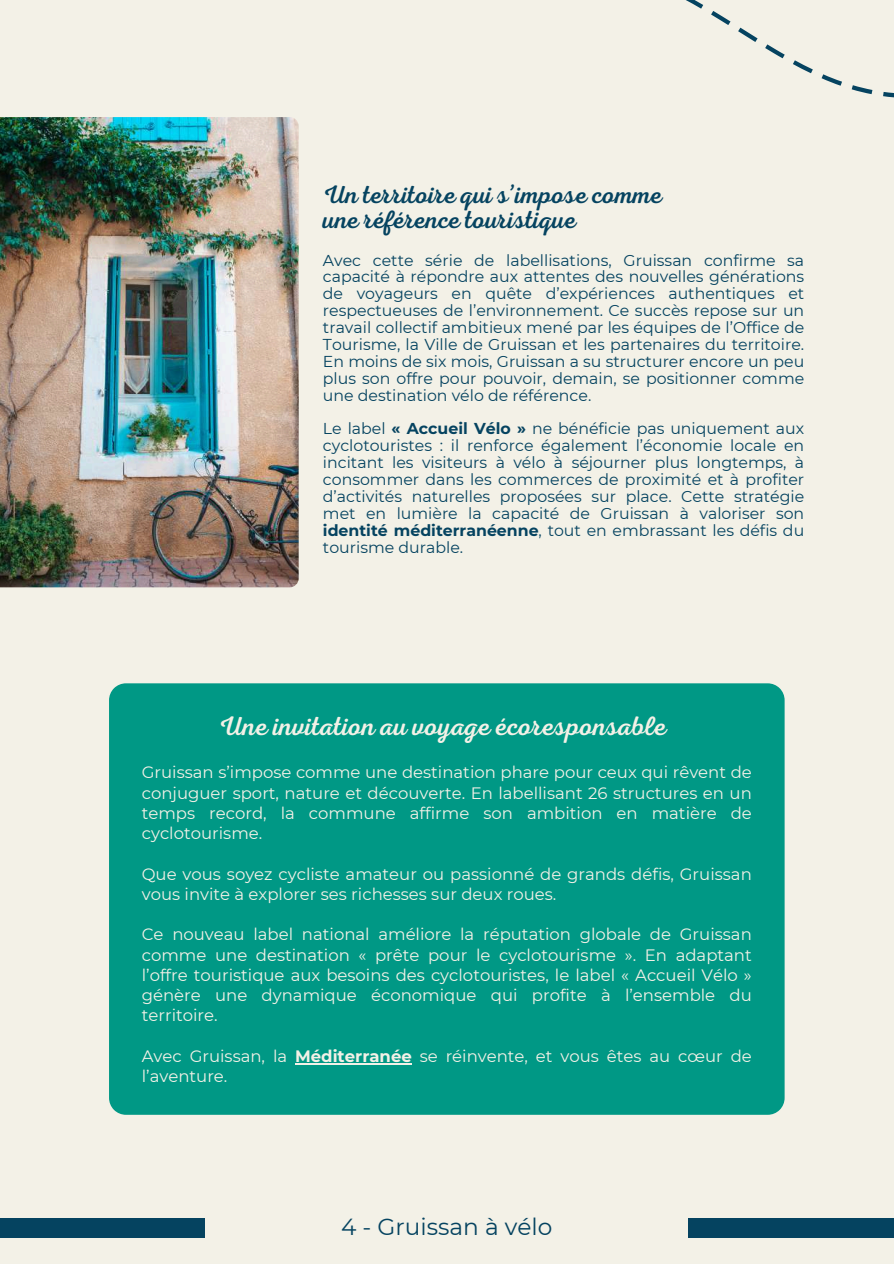
<style>
.page{position:relative;width:894px;height:1264px;background:#fff}
.page>*{position:absolute;margin:0;border:0;box-sizing:border-box;transform-origin:0 0}
.t1{font:27px "RTL Adam Script Regular";color:#f3f1e7}
.t2{font:25.5px/24.8px "RTL Adam Script Regular";color:#054360}
.t3{font:23.25px "Montserrat";color:#054360}
.t4{font:16.5px/20.2px "Montserrat";color:#f3f1e7;text-align:justify}
.t5{font:15.75px/16.8px "Montserrat";color:#054360;text-align:justify}
.s1{font-weight:700}
</style>
<div class="page">
<div style="left:0;top:0;width:893px;height:1263px;background:#f3f1e7"></div>
<div style="left:0;top:1218px;width:205px;height:19px;background:#054360"></div>
<div style="left:688px;top:1218px;width:205px;height:19px;background:#054360"></div>
<div style="left:109px;top:683px;width:675px;height:431px;background:#009885"></div>
<img style="left:0;top:117px;width:298px;height:470px">
<hr style="left:295px;top:1063px;width:117px;height:1px;background:#f3f1e7">
<svg style="left:686px;top:0;width:207px;height:98px"></svg>
<h2 class="t2" style="left:323px;top:183px;width:341px">Un territoire qui s’impose comme une référence touristique</h2>
<p class="t5" style="left:323px;top:251px;width:482px">Avec cette série de labellisations, Gruissan confirme sa capacité à répondre aux attentes des nouvelles générations de voyageurs en quête d’expériences authentiques et respectueuses de l’environnement. Ce succès repose sur un travail collectif ambitieux mené par les équipes de l’Office de Tourisme, la Ville de Gruissan et les partenaires du territoire.<br>En moins de six mois, Gruissan a su structurer encore un peu plus son offre pour pouvoir, demain, se positionner comme une destination vélo de référence.</p>
<p class="t5" style="left:323px;top:420px;width:482px">Le label <span class="s1">« Accueil Vélo »</span> ne bénéficie pas uniquement aux cyclotouristes : il renforce également l’économie locale en incitant les visiteurs à vélo à séjourner plus longtemps, à consommer dans les commerces de proximité et à profiter d’activités naturelles proposées sur place. Cette stratégie met en lumière la capacité de Gruissan à valoriser son <span class="s1">identité méditerranéenne</span>, tout en embrassant les défis du tourisme durable.</p>
<h1 class="t1" style="left:218px;top:710px;width:449px">Une invitation au voyage écoresponsable</h1>
<p class="t4" style="left:142px;top:762px;width:611px">Gruissan s’impose comme une destination phare pour ceux qui rêvent de conjuguer sport, nature et découverte. En labellisant 26 structures en un temps record, la commune affirme son ambition en matière de cyclotourisme.</p>
<p class="t4" style="left:142px;top:863px;width:611px">Que vous soyez cycliste amateur ou passionné de grands défis, Gruissan vous invite à explorer ses richesses sur deux roues.</p>
<p class="t4" style="left:142px;top:924px;width:611px">Ce nouveau label national améliore la réputation globale de Gruissan comme une destination « prête pour le cyclotourisme ». En adaptant l’offre touristique aux besoins des cyclotouristes, le label « Accueil Vélo » génère une dynamique économique qui profite à l’ensemble du territoire.</p>
<p class="t4" style="left:142px;top:1045px;width:611px">Avec Gruissan, la <span class="s1">Méditerranée</span> se réinvente, et vous êtes au cœur de l’aventure.</p>
<h3 class="t3" style="left:341px;top:1212px;width:213px">4 - Gruissan à vélo</h3>
</div>
